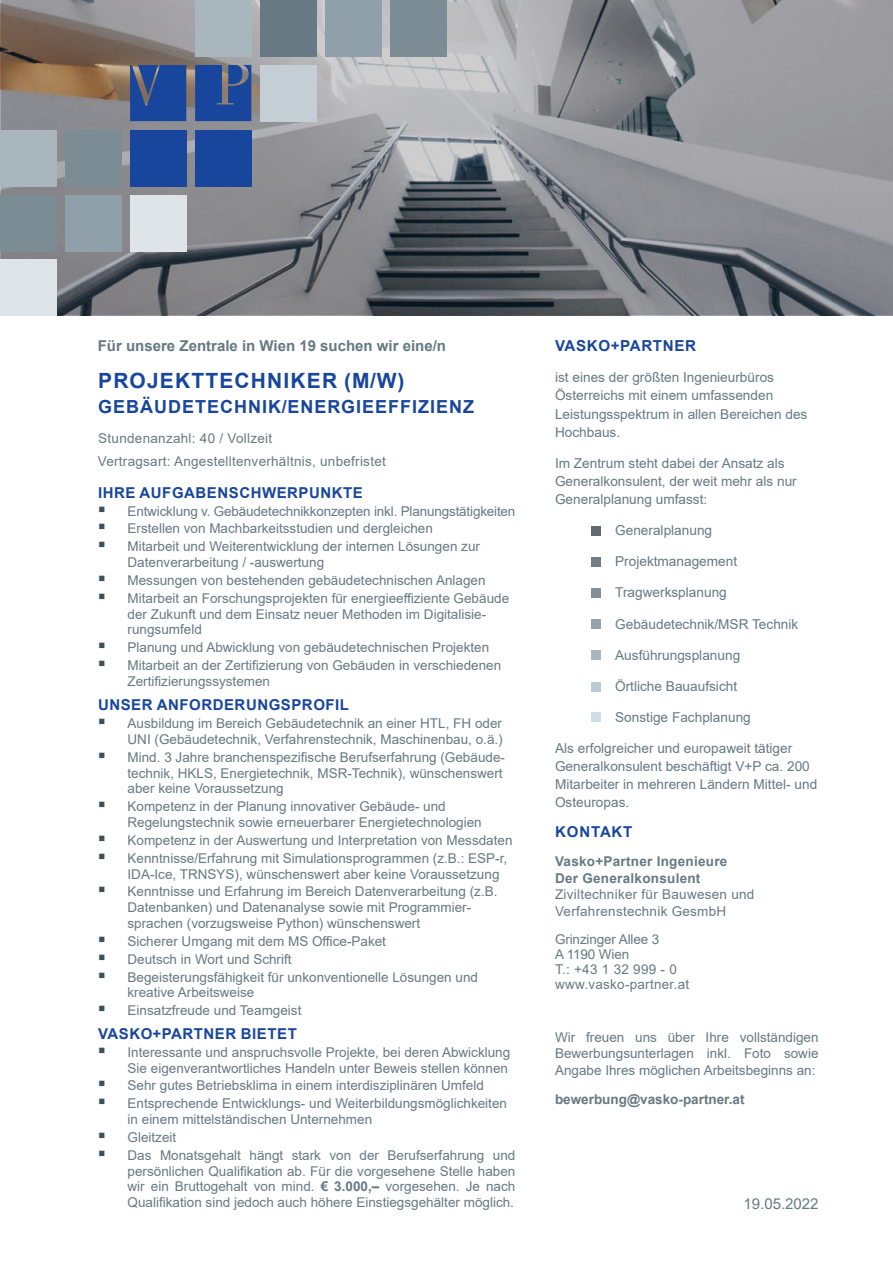
<style>
.page{position:relative;width:893px;height:1263px;background:#fff}
.page>*{position:absolute;margin:0;border:0;box-sizing:border-box;transform-origin:0 0}
.CPY_S{font:700 21px "Arial";letter-spacing:.055em;color:#18469d}
.HL_-_Jobtitel{font:700 18px "Arial";letter-spacing:.055em;color:#18469d}
.Einleitung{font:700 15.15px "Arial";letter-spacing:.04em;color:#18469d}
.CPY{font:700 15px "Arial";letter-spacing:.035em;color:#18469d}
.CPY_S-2{font:700 15px "Arial";color:#677982}
.CPY_Datum{font:15px "Arial";color:#677982}
.Einleitung-2{font:700 15px "Arial";letter-spacing:.055em;color:#18469d}
.Einleitung-3{font:13.65px/18.1px "Arial";color:#677982}
.CPY-2{font:13.5px/15.8px "Arial";color:#677982}
.Einleitung-4{font:13.5px/16.5px "Arial";letter-spacing:.02em;color:#677982}
.HL_-_Jobtitel-2{font:13.5px "Arial";letter-spacing:.02em;color:#677982}
.Einleitung-5{font:13.5px/15px "Arial";letter-spacing:-.01em;color:#677982}
.CPY-3{font:700 13.5px "Arial";color:#677982}
.s1{font-weight:700}
</style>
<div class="page">
<div style="left:591px;top:526px;width:10px;height:9px;background:#61696f"></div>
<div style="left:591px;top:557px;width:10px;height:10px;background:#737d83"></div>
<div style="left:591px;top:588px;width:10px;height:10px;background:#848f96"></div>
<div style="left:591px;top:619px;width:10px;height:10px;background:#97a3ab"></div>
<div style="left:591px;top:650px;width:10px;height:9px;background:#a9b6be"></div>
<div style="left:591px;top:682px;width:10px;height:9px;background:#bccad3"></div>
<div style="left:591px;top:712px;width:10px;height:10px;background:#cfdee6"></div>
<svg style="left:1px;top:1px;width:891px;height:314px;background:#86878b"></svg>
<svg style="left:130px;top:65px;width:56px;height:56px;background:#244b97"></svg>
<svg style="left:195px;top:65px;width:56px;height:56px;background:#274d97"></svg>
<div style="left:130px;top:130px;width:56px;height:56px;background:#18469d"></div>
<div style="left:195px;top:130px;width:56px;height:56px;background:#18469d"></div>
<div style="left:260px;top:0;width:56px;height:56px;background:#677982"></div>
<div style="left:130px;top:195px;width:56px;height:56px;background:#dfe4e8"></div>
<div style="left:65px;top:195px;width:56px;height:56px;background:#90a0aa"></div>
<div style="left:65px;top:130px;width:56px;height:56px;background:#7b8c95"></div>
<div style="left:260px;top:65px;width:56px;height:56px;background:#c4ced4"></div>
<div style="left:195px;top:0;width:56px;height:56px;background:#a9b6be"></div>
<div style="left:0;top:195px;width:56px;height:56px;background:#7b8c95"></div>
<div style="left:0;top:130px;width:56px;height:56px;background:#a9b6be"></div>
<div style="left:325px;top:0;width:56px;height:56px;background:#90a0aa"></div>
<div style="left:390px;top:0;width:56px;height:56px;background:#7b8c95"></div>
<div style="left:0;top:260px;width:56px;height:56px;background:#dfe4e8"></div>
<p class="CPY_S-2" style="left:98px;top:335px;width:350px">Für unsere Zentrale in Wien 19 suchen wir eine/n</p>
<p class="CPY_S" style="left:98px;top:366px;width:308px">PROJEKTTECHNIKER (M/W)</p>
<p class="HL_-_Jobtitel" style="left:98px;top:394px;width:378px">GEBÄUDETECHNIK/ENERGIEEFFIZIENZ</p>
<p class="HL_-_Jobtitel-2" style="left:98px;top:429px;width:176px">Stundenanzahl: 40 / Vollzeit</p>
<p class="HL_-_Jobtitel-2" style="left:98px;top:452px;width:290px">Vertragsart: Angestelltenverhältnis, unbefristet</p>
<p class="CPY" style="left:98px;top:482px;width:266px">IHRE AUFGABENSCHWERPUNKTE</p>
<p class="CPY-2" style="left:128px;top:503px;width:389px">Entwicklung v. Gebäudetechnikkonzepten inkl. Planungstätigkeiten</p>
<p class="CPY-2" style="left:128px;top:521px;width:307px">Erstellen von Machbarkeitsstudien und dergleichen</p>
<p class="CPY-2" style="left:128px;top:539px;width:354px">Mitarbeit und Weiterentwicklung der internen Lösungen zur<br>Datenverarbeitung / -auswertung</p>
<p class="CPY-2" style="left:128px;top:572px;width:360px">Messungen von bestehenden gebäudetechnischen Anlagen</p>
<p class="CPY-2" style="left:128px;top:590px;width:383px">Mitarbeit an Forschungsprojekten für energieeffiziente Gebäude der Zukunft und dem Einsatz neuer Methoden im Digitalisie&shy;rungsumfeld</p>
<p class="CPY-2" style="left:128px;top:639px;width:363px">Planung und Abwicklung von gebäudetechnischen Projekten</p>
<p class="CPY-2" style="left:128px;top:657px;width:375px">Mitarbeit an der Zertifizierung von Gebäuden in verschiedenen<br>Zertifizierungssystemen</p>
<p class="CPY" style="left:98px;top:695px;width:252px">UNSER ANFORDERUNGSPROFIL</p>
<p class="CPY-2" style="left:128px;top:716px;width:377px">Ausbildung im Bereich Gebäudetechnik an einer HTL, FH oder<br>UNI (Gebäudetechnik, Verfahrenstechnik, Maschinenbau, o.ä.)</p>
<p class="CPY-2" style="left:128px;top:749px;width:379px">Mind. 3 Jahre branchenspezifische Berufserfahrung (Gebäude&shy;technik, HKLS, Energietechnik, MSR-Technik), wünschenswert aber keine Voraussetzung</p>
<p class="CPY-2" style="left:128px;top:799px;width:356px">Kompetenz in der Planung innovativer Gebäude- und<br>Regelungstechnik sowie erneuerbarer Energietechnologien</p>
<p class="CPY-2" style="left:128px;top:832px;width:386px">Kompetenz in der Auswertung und Interpretation von Messdaten</p>
<p class="CPY-2" style="left:128px;top:850px;width:381px">Kenntnisse/Erfahrung mit Simulationsprogrammen (z.B.: ESP-r,<br>IDA-Ice, TRNSYS), wünschenswert aber keine Voraussetzung</p>
<p class="CPY-2" style="left:128px;top:884px;width:371px">Kenntnisse und Erfahrung im Bereich Datenverarbeitung (z.B.<br>Datenbanken) und Datenanalyse sowie mit Programmier&shy;sprachen (vorzugsweise Python) wünschenswert</p>
<p class="CPY-2" style="left:128px;top:933px;width:260px">Sicherer Umgang mit dem MS Office-Paket</p>
<p class="CPY-2" style="left:128px;top:951px;width:166px">Deutsch in Wort und Schrift</p>
<p class="CPY-2" style="left:128px;top:969px;width:352px">Begeisterungsfähigkeit für unkonventionelle Lösungen und kreative Arbeitsweise</p>
<p class="CPY-2" style="left:128px;top:1002px;width:175px">Einsatzfreude und Teamgeist</p>
<p class="CPY" style="left:98px;top:1023px;width:200px">VASKO+PARTNER BIETET</p>
<p class="CPY-2" style="left:128px;top:1044px;width:384px">Interessante und anspruchsvolle Projekte, bei deren Abwicklung<br>Sie eigenverantwortliches Handeln unter Beweis stellen können</p>
<p class="CPY-2" style="left:128px;top:1078px;width:358px">Sehr gutes Betriebsklima in einem interdisziplinären Umfeld</p>
<p class="CPY-2" style="left:128px;top:1096px;width:381px">Entsprechende Entwicklungs- und Weiterbildungsmöglichkeiten in einem mittelständischen Unternehmen</p>
<p class="CPY-2" style="left:128px;top:1129px;width:50px">Gleitzeit</p>
<p class="CPY-2" style="left:128px;top:1147px;width:389px;text-align:justify">Das Monatsgehalt hängt stark von der Berufserfahrung und persönlichen Qualifikation ab. Für die vorgesehene Stelle haben wir ein Bruttogehalt von mind. <span class="s1">€ 3.000,–</span> vorgesehen. Je nach Qualifikation sind jedoch auch höhere Einstiegsgehälter möglich.</p>
<p class="Einleitung" style="left:555px;top:335px;width:142px">VASKO+PARTNER</p>
<p class="Einleitung-3" style="left:555px;top:368px;width:254px">ist eines der größten Ingenieurbüros<br>Österreichs mit einem umfassenden<br>Leistungsspektrum in allen Bereichen des<br>Hochbaus.</p>
<p class="Einleitung-3" style="left:555px;top:454px;width:243px">Im Zentrum steht dabei der Ansatz als<br>Generalkonsulent, der weit mehr als nur<br>Generalplanung umfasst:</p>
<p class="Einleitung-3" style="left:615px;top:521px;width:99px">Generalplanung</p>
<p class="Einleitung-3" style="left:615px;top:552px;width:124px">Projektmanagement</p>
<p class="Einleitung-3" style="left:615px;top:583px;width:113px">Tragwerksplanung</p>
<p class="Einleitung-3" style="left:615px;top:615px;width:185px">Gebäudetechnik/MSR Technik</p>
<p class="Einleitung-3" style="left:615px;top:646px;width:127px">Ausführungsplanung</p>
<p class="Einleitung-3" style="left:615px;top:677px;width:124px">Örtliche Bauaufsicht</p>
<p class="Einleitung-3" style="left:615px;top:708px;width:137px">Sonstige Fachplanung</p>
<p class="Einleitung-3" style="left:555px;top:739px;width:264px">Als erfolgreicher und europaweit tätiger Generalkonsulent beschäftigt V+P ca. 200<br>Mitarbeiter in mehreren Ländern Mittel- und Osteuropas.</p>
<p class="Einleitung-2" style="left:555px;top:821px;width:79px">KONTAKT</p>
<p class="Einleitung-4" style="left:555px;top:853px;width:201px"><span class="s1">Vasko+Partner Ingenieure<br>Der Generalkonsulent<br></span>Ziviltechniker für Bauwesen und<br>Verfahrenstechnik GesmbH</p>
<p class="Einleitung-5" style="left:555px;top:931px;width:136px">Grinzinger Allee 3<br>A 1190 Wien<br>T.: +43 1 32 999 - 0 www.vasko-partner.at</p>
<p class="CPY-2" style="left:555px;top:1029px;width:265px;line-height:16.5px;text-align:justify">Wir freuen uns über Ihre vollständigen Bewerbungsunterlagen inkl. Foto sowie Angabe Ihres möglichen Arbeitsbeginns an:</p>
<p class="CPY-3" style="left:555px;top:1090px;width:191px">bewerbung@vasko-partner.at</p>
<p class="CPY_Datum" style="left:743px;top:1193px;width:77px">19.05.2022</p>
</div>
